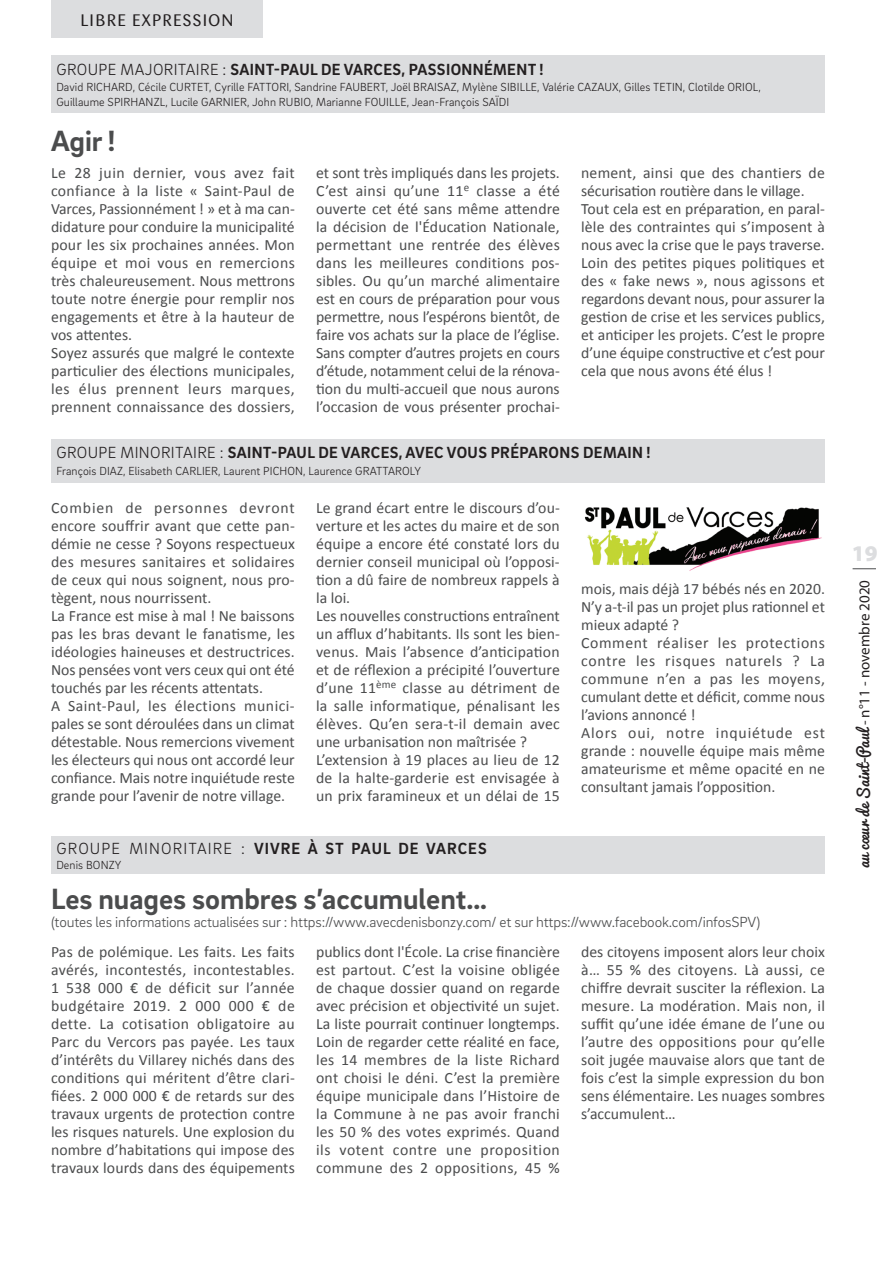
<style>
.page{position:relative;width:893px;height:1263px;background:#fff}
.page>*{position:absolute;margin:0;border:0;box-sizing:border-box;transform-origin:0 0}
.t1{font:700 30px "Brix Sans";color:#4b4c4d}
.t2{font:900 22.5px "Myriad Pro";color:#dcdddf}
.t3{font:700 16.5px "Brix Sans";letter-spacing:.025em;color:#231f20}
.t4{font:700 16.5px "Brix Sans";letter-spacing:.065em;color:#231f20}
.t5{font:16.5px "Barmeno";letter-spacing:.1em;color:#231f20}
.t6{font:15.75px/18px "Calibri";letter-spacing:.005em;color:#4b4c4d}
.t7{font:300 15px "Brix Sans";letter-spacing:-.01em;color:#4b4c4d}
.t8{font:15px "Pacifico";color:#231f20}
.t9{font:300 12px/15px "Brix Sans";letter-spacing:.01em;color:#231f20}
.s1{font-weight:300}
.s2{font-family:"Myriad Pro"}
</style>
<div class="page">
<div style="left:51px;top:0;width:212px;height:37px;background:#dcdddf"></div>
<div style="left:51px;top:837px;width:774px;height:37px;background:#dcdddf"></div>
<div style="left:51px;top:439px;width:774px;height:44px;background:#dcdddf"></div>
<div style="left:51px;top:55px;width:774px;height:58px;background:#dcdddf"></div>
<svg style="left:853px;top:568px;width:23px;height:1px"></svg>
<img style="left:585px;top:507px;width:237px;height:64px">
<p class="t5" style="left:81px;top:11px;width:154px">LIBRE EXPRESSION</p>
<p class="t3" style="left:56px;top:58px;width:489px"><span class="s1">GROUPE MAJORITAIRE :</span> SAINT-PAUL DE VARCES, PASSIONNÉMENT !</p>
<p class="t9" style="left:56px;top:79px;width:706px">David RICHARD, Cécile CURTET, Cyrille FATTORI, Sandrine FAUBERT, Joël BRAISAZ, Mylène SIBILLE, Valérie CAZAUX, Gilles TETIN, Clotilde ORIOL,<br>Guillaume SPIRHANZL, Lucile GARNIER, John RUBIO, Marianne FOUILLE, Jean-François SAÏDI</p>
<h1 class="t1" style="left:51px;top:122px;width:66px">Agir !</h1>
<p class="t6" style="left:51px;top:164px;width:245px">Le 28 juin dernier, vous avez fait confiance à la liste « Saint-Paul de Varces, Passionnément ! » et à ma can&shy;didature pour conduire la municipalité pour les six prochaines années. Mon équipe et moi vous en remercions très chaleureusement. Nous mettrons toute notre énergie pour remplir nos engagements et être à la hauteur de vos attentes.<br>Soyez assurés que malgré le contexte particulier des élections municipales, les élus prennent leurs marques, prennent connaissance des dossiers,</p>
<p class="t6" style="left:316px;top:164px;width:245px;text-align:justify">et sont très impliqués dans les projets.<br>C’est ainsi qu’une 11<sup>e</sup> classe a été ouverte cet été sans même attendre la décision de l'Éducation Nationale, permettant une rentrée des élèves dans les meilleures conditions pos&shy;sibles. Ou qu’un marché alimentaire est en cours de préparation pour vous permettre, nous l’espérons bientôt, de faire vos achats sur la place de l’église.<br>Sans compter d’autres projets en cours d’étude, notamment celui de la rénova&shy;tion du multi-accueil que nous aurons l’occasion de vous présenter prochai-</p>
<p class="t6" style="left:581px;top:164px;width:245px">nement, ainsi que des chantiers de sécurisation routière dans le village.<br>Tout cela est en préparation, en paral&shy;lèle des contraintes qui s’imposent à nous avec la crise que le pays traverse.<br>Loin des petites piques politiques et des « fake news », nous agissons et regardons devant nous, pour assurer la gestion de crise et les services publics, et anticiper les projets. C’est le propre d’une équipe constructive et c’est pour cela que nous avons été élus !</p>
<p class="t3" style="left:56px;top:442px;width:595px"><span class="s1">GROUPE MINORITAIRE :</span> SAINT-PAUL DE VARCES, AVEC VOUS PRÉPARONS DEMAIN !</p>
<p class="t9" style="left:56px;top:463px;width:366px">François DIAZ, Elisabeth CARLIER, Laurent PICHON, Laurence GRATTAROLY</p>
<p class="t6" style="left:51px;top:498px;width:245px">Combien de personnes devront encore souffrir avant que cette pan&shy;démie ne cesse ? Soyons respectueux des mesures sanitaires et solidaires de ceux qui nous soignent, nous pro&shy;tègent, nous nourrissent.<br>La France est mise à mal ! Ne baissons pas les bras devant le fanatisme, les idéologies haineuses et destructrices.<br>Nos pensées vont vers ceux qui ont été touchés par les récents attentats.<br>A Saint-Paul, les élections munici&shy;pales se sont déroulées dans un climat détestable. Nous remercions vivement les électeurs qui nous ont accordé leur confiance. Mais notre inquiétude reste grande pour l’avenir de notre village.</p>
<p class="t6" style="left:316px;top:498px;width:245px">Le grand écart entre le discours d’ou&shy;verture et les actes du maire et de son équipe a encore été constaté lors du dernier conseil municipal où l’opposi&shy;tion a dû faire de nombreux rappels à la loi.<br>Les nouvelles constructions entraînent un afflux d’habitants. Ils sont les bien&shy;venus. Mais l’absence d’anticipation et de réflexion a précipité l’ouverture d’une 11<sup>ème</sup> classe au détriment de la salle informatique, pénalisant les élèves. Qu’en sera-t-il demain avec une urbanisation non maîtrisée ?<br>L’extension à 19 places au lieu de 12 de la halte-garderie est envisagée à un prix faramineux et un délai de 15</p>
<p class="t4" style="left:56px;top:837px;width:432px"><span class="s1">GROUPE MINORITAIRE :</span> VIVRE À ST PAUL DE VARCES</p>
<p class="t9" style="left:56px;top:857px;width:67px">Denis BONZY</p>
<p class="t6" style="left:581px;top:579px;width:245px">mois, mais déjà 17 bébés nés en 2020.<br>N’y a-t-il pas un projet plus rationnel et mieux adapté ?<br>Comment réaliser les protections contre les risques naturels ? La commune n’en a pas les moyens, cumulant dette et déficit, comme nous l’avions annoncé !<br>Alors oui, notre inquiétude est grande : nouvelle équipe mais même amateurisme et même opacité en ne consultant jamais l’opposition.</p>
<h1 class="t1" style="left:51px;top:879px;width:438px">Les nuages sombres s’accumulent…</h1>
<p class="t7" style="left:51px;top:912px;width:711px">(toutes les informations actualisées sur : https://www.avecdenisbonzy.com/ et sur https://www.facebook.com/infosSPV)</p>
<p class="t6" style="left:51px;top:943px;width:245px;text-align:justify">Pas de polémique. Les faits. Les faits avérés, incontestés, incontestables.<br>1 538 000 € de déficit sur l’année budgétaire 2019. 2 000 000 € de dette. La cotisation obligatoire au Parc du Vercors pas payée. Les taux d’intérêts du Villarey nichés dans des conditions qui méritent d’être clari&shy;fiées. 2 000 000 € de retards sur des travaux urgents de protection contre les risques naturels. Une explosion du nombre d’habitations qui impose des travaux lourds dans des équipements</p>
<p class="t6" style="left:316px;top:943px;width:245px;text-align:justify">publics dont l'École. La crise financière est partout. C’est la voisine obligée de chaque dossier quand on regarde avec précision et objectivité un sujet.<br>La liste pourrait continuer longtemps.<br>Loin de regarder cette réalité en face, les 14 membres de la liste Richard ont choisi le déni. C’est la première équipe municipale dans l’Histoire de la Commune à ne pas avoir franchi les 50 % des votes exprimés. Quand ils votent contre une proposition commune des 2 oppositions, 45 %</p>
<p class="t6" style="left:581px;top:943px;width:245px;text-align:justify">des citoyens imposent alors leur choix à… 55 % des citoyens. Là aussi, ce chiffre devrait susciter la réflexion. La mesure. La modération. Mais non, il suffit qu’une idée émane de l’une ou l’autre des oppositions pour qu’elle soit jugée mauvaise alors que tant de fois c’est la simple expression du bon sens élémentaire. Les nuages sombres s’accumulent…</p>
<h2 class="t2" style="left:852px;top:539px;width:27px">19</h2>
<p class="t8" style="left:850px;top:868px;width:289px;rotate:-90deg">au cœur de Saint-Paul <span class="s2">- n°11 - novembre 2020</span></p>
</div>
